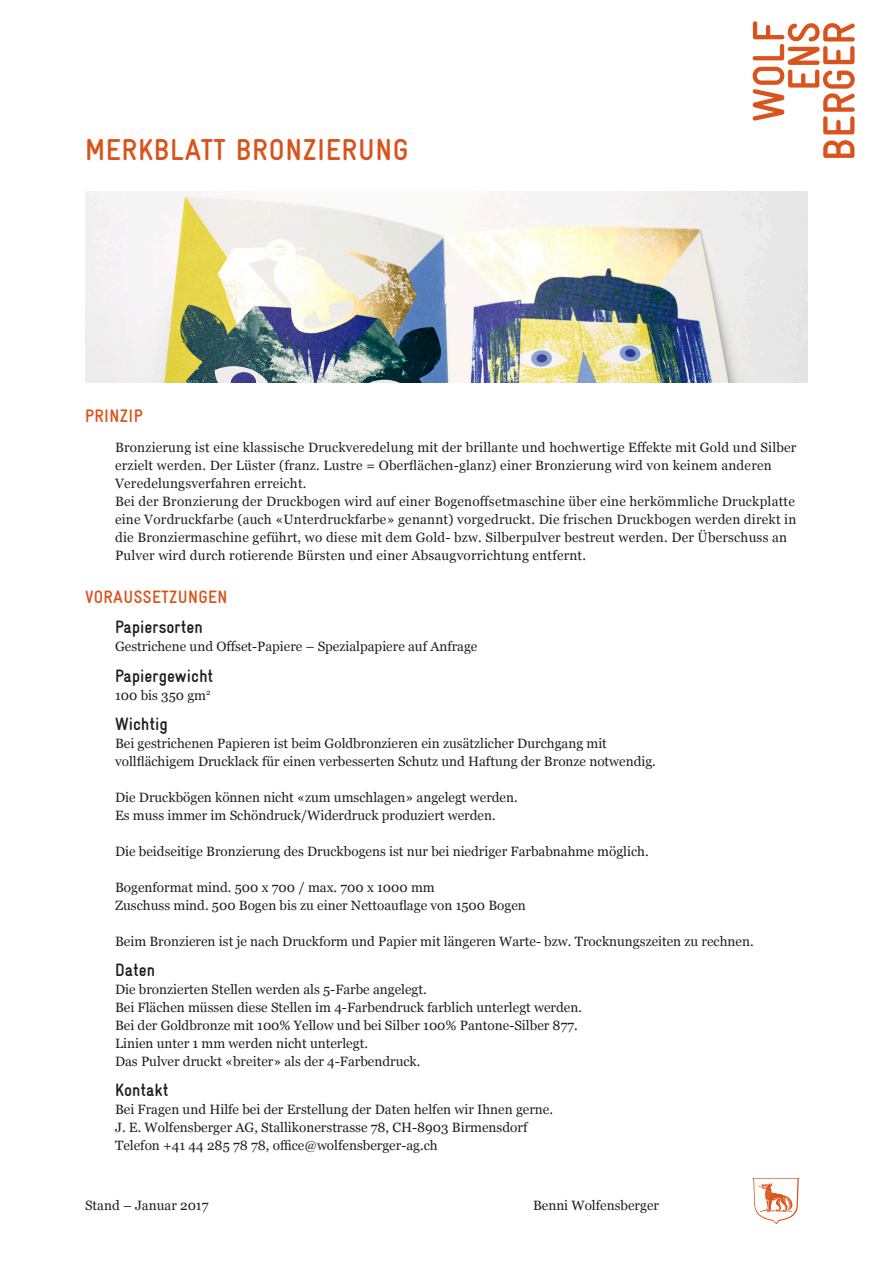
<style>
.page{position:relative;width:893px;height:1263px;background:#fff}
.page>*{position:absolute;margin:0;border:0;box-sizing:border-box;transform-origin:0 0}
.t1{font:700 condensed 30.3px "Gravur";letter-spacing:.02em;color:#d9531c}
.t2{font:700 condensed 18.15px "Gravur";letter-spacing:.02em;color:#d9531c}
.t3{font:700 condensed 18px "Gravur";color:#231f20}
.t4{font:700 condensed 18px "Gravur";letter-spacing:.02em;color:#d9531c}
.t5{font:13.5px/18px "Georgia";color:#231f20}
</style>
<div class="page">
<svg style="left:823px;top:140px;width:31px;height:18px"></svg>
<svg style="left:753px;top:21px;width:102px;height:113px"></svg>
<svg style="left:753px;top:1178px;width:46px;height:46px"></svg>
<img style="left:85px;top:191px;width:723px;height:192px">
<h1 class="t1" style="left:85px;top:133px;width:325px">MERKBLATT BRONZIERUNG</h1>
<h2 class="t2" style="left:85px;top:406px;width:59px">PRINZIP</h2>
<p class="t5" style="left:115px;top:438px;width:683px">Bronzierung ist eine klassische Druckveredelung mit der brillante und hochwertige Effekte mit Gold und Silber erzielt werden. Der Lüster (franz. Lustre = Oberflächen-glanz) einer Bronzierung wird von keinem anderen Veredelungsverfahren erreicht.<br>Bei der Bronzierung der Druckbogen wird auf einer Bogenoffsetmaschine über eine herkömmliche Druckplatte eine Vordruckfarbe (auch «Unterdruckfarbe» genannt) vorgedruckt. Die frischen Druckbogen werden direkt in die Bronziermaschine geführt, wo diese mit dem Gold- bzw. Silberpulver bestreut werden. Der Überschuss an Pulver wird durch rotierende Bürsten und einer Absaugvorrichtung entfernt.</p>
<h3 class="t4" style="left:85px;top:587px;width:144px">VORAUSSETZUNGEN</h3>
<h3 class="t3" style="left:115px;top:617px;width:89px">Papiersorten</h3>
<p class="t5" style="left:115px;top:637px;width:364px">Gestrichene und Offset-Papiere – Spezialpapiere auf Anfrage</p>
<h3 class="t3" style="left:115px;top:665px;width:100px">Papiergewicht</h3>
<p class="t5" style="left:115px;top:685px;width:97px">100 bis 350 gm<sup>2</sup></p>
<h3 class="t3" style="left:115px;top:713px;width:54px">Wichtig</h3>
<p class="t5" style="left:115px;top:733px;width:542px">Bei gestrichenen Papieren ist beim Goldbronzieren ein zusätzlicher Durchgang mit vollflächigem Drucklack für einen verbesserten Schutz und Haftung der Bronze notwendig.</p>
<p class="t5" style="left:115px;top:787px;width:404px">Die Druckbögen können nicht «zum umschlagen» angelegt werden.<br>Es muss immer im Schöndruck/Widerdruck produziert werden.</p>
<p class="t5" style="left:115px;top:841px;width:535px">Die beidseitige Bronzierung des Druckbogens ist nur bei niedriger Farbabnahme möglich.</p>
<p class="t5" style="left:115px;top:877px;width:412px">Bogenformat mind. 500 x 700 / max. 700 x 1000 mm<br>Zuschuss mind. 500 Bogen bis zu einer Nettoauflage von 1500 Bogen</p>
<p class="t5" style="left:115px;top:931px;width:640px">Beim Bronzieren ist je nach Druckform und Papier mit längeren Warte- bzw. Trocknungszeiten zu rechnen.</p>
<h3 class="t3" style="left:115px;top:959px;width:41px">Daten</h3>
<p class="t5" style="left:115px;top:979px;width:468px">Die bronzierten Stellen werden als 5-Farbe angelegt.<br>Bei Flächen müssen diese Stellen im 4-Farbendruck farblich unterlegt werden.<br>Bei der Goldbronze mit 100% Yellow und bei Silber 100% Pantone-Silber 877.<br>Linien unter 1 mm werden nicht unterlegt.<br>Das Pulver druckt «breiter» als der 4-Farbendruck.</p>
<h3 class="t3" style="left:115px;top:1080px;width:55px">Kontakt</h3>
<p class="t5" style="left:115px;top:1100px;width:440px">Bei Fragen und Hilfe bei der Erstellung der Daten helfen wir Ihnen gerne.<br>J. E. Wolfensberger AG, Stallikonerstrasse 78, CH-8903 Birmensdorf<br>Telefon +41 44 285 78 78, office@wolfensberger-ag.ch</p>
<p class="t5" style="left:85px;top:1195px;width:125px">Stand – Januar 2017</p>
<p class="t5" style="left:533px;top:1195px;width:128px">Benni Wolfensberger</p>
</div>
